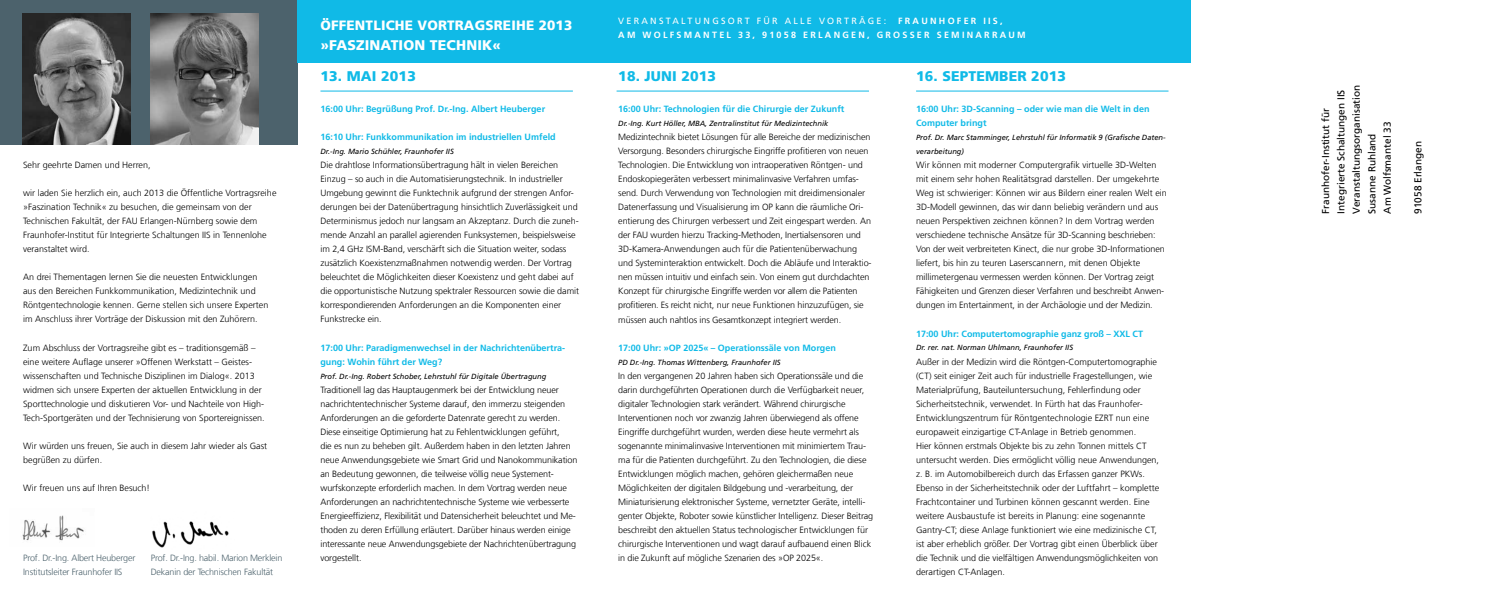
<style>
.page{position:relative;width:1489px;height:596px;background:#fff}
.page>*{position:absolute;margin:0;border:0;box-sizing:border-box;transform-origin:0 0}
.t1{font:900 14px "Frutiger LT Com";letter-spacing:.01em;color:#10bae7}
.t2{font:900 14px "Frutiger LT Com";letter-spacing:.01em;color:#fff}
.t3{font:900 13.5px "Frutiger LT Com";letter-spacing:.015em;color:#fff}
.t4{font:10px/15.4px "Frutiger LT Com";color:#000}
.t5{font:300 9px/14px "Frutiger LT Com";letter-spacing:-.005em;color:#000}
.t6{font:700 9px/14px "Frutiger LT Com";color:#10bae7}
.t7{font:300 9px/14px "Frutiger LT Com";letter-spacing:-.02em;color:#4c626c}
.t8{font:700 9px "Frutiger LT Com";letter-spacing:.25em;color:#fff}
.t9{font:9px "Frutiger LT Com";letter-spacing:.25em;color:#fff}
.t10{font:italic 7.5px/14px "Frutiger LT Com";color:#000}
</style>
<div class="page">
<div style="left:0;top:0;width:298px;height:144px;background:#4c626c"></div>
<img style="left:22px;top:515px;width:62px;height:26px">
<hr style="left:616px;top:91px;width:253px;height:1px;background:#10bae7">
<img style="left:151px;top:13px;width:107px;height:131px">
<img style="left:23px;top:13px;width:107px;height:131px">
<img style="left:152px;top:521px;width:77px;height:27px">
<hr style="left:916px;top:91px;width:252px;height:1px;background:#10bae7">
<hr style="left:320px;top:91px;width:253px;height:1px;background:#10bae7">
<div style="left:298px;top:0;width:893px;height:62px;background:#10bae7"></div>
<p class="t5" style="left:23px;top:158px;width:129px">Sehr geehrte Damen und Herren,</p>
<p class="t5" style="left:23px;top:186px;width:255px">wir laden Sie herzlich ein, auch 2013 die Öffentliche Vortragsreihe »Faszination Technik« zu besuchen, die gemeinsam von der Technischen Fakultät, der FAU Erlangen-Nürnberg sowie dem Fraunhofer-Institut für Integrierte Schaltungen IIS in Tennenlohe veranstaltet wird.</p>
<p class="t5" style="left:23px;top:270px;width:247px">An drei Thementagen lernen Sie die neuesten Entwicklungen aus den Bereichen Funkkommunikation, Medizintechnik und Röntgentechnologie kennen. Gerne stellen sich unsere Experten im Anschluss ihrer Vorträge der Diskussion mit den Zuhörern.</p>
<p class="t5" style="left:23px;top:340px;width:243px">Zum Abschluss der Vortragsreihe gibt es – traditionsgemäß – eine weitere Auflage unserer »Offenen Werkstatt – Geistes&shy;wissenschaften und Technische Disziplinen im Dialog«. 2013 widmen sich unsere Experten der aktuellen Entwicklung in der Sporttechnologie und diskutieren Vor- und Nachteile von High-Tech-Sportgeräten und der Technisierung von Sportereignissen.</p>
<p class="t5" style="left:23px;top:438px;width:245px">Wir würden uns freuen, Sie auch in diesem Jahr wieder als Gast begrüßen zu dürfen.</p>
<p class="t5" style="left:23px;top:480px;width:128px">Wir freuen uns auf Ihren Besuch!</p>
<p class="t7" style="left:23px;top:550px;width:114px">Prof. Dr.-Ing. Albert Heuberger<br>Institutsleiter Fraunhofer IIS</p>
<p class="t7" style="left:151px;top:550px;width:133px">Prof. Dr.-Ing. habil. Marion Merklein<br>Dekanin der Technischen Fakultät</p>
<h2 class="t3" style="left:320px;top:17px;width:253px">ÖFFENTLICHE VORTRAGSREIHE 2013</h2>
<h1 class="t2" style="left:320px;top:36px;width:182px">»FASZINATION TECHNIK«</h1>
<h1 class="t1" style="left:320px;top:67px;width:97px">13. MAI 2013</h1>
<p class="t6" style="left:320px;top:102px;width:226px">16:00 Uhr: Begrüßung Prof. Dr.-Ing. Albert Heuberger</p>
<p class="t6" style="left:320px;top:130px;width:237px">16:10 Uhr: Funkkommunikation im industriellen Umfeld</p>
<p class="t10" style="left:320px;top:145px;width:135px">Dr.-Ing. Mario Schühler, Fraunhofer IIS</p>
<p class="t5" style="left:320px;top:158px;width:260px">Die drahtlose Informationsübertragung hält in vielen Bereichen Einzug – so auch in die Automatisierungstechnik. In industrieller Umgebung gewinnt die Funktechnik aufgrund der strengen Anfor&shy;derungen bei der Datenübertragung hinsichtlich Zuverlässigkeit und Determinismus jedoch nur langsam an Akzeptanz. Durch die zuneh&shy;mende Anzahl an parallel agierenden Funksystemen, beispielsweise im 2,4 GHz ISM-Band, verschärft sich die Situation weiter, sodass zusätzlich Koexistenzmaßnahmen notwendig werden. Der Vortrag beleuchtet die Möglichkeiten dieser Koexistenz und geht dabei auf die opportunistische Nutzung spektraler Ressourcen sowie die damit korrespondierenden Anforderungen an die Komponenten einer Funkstrecke ein.</p>
<p class="t6" style="left:320px;top:340px;width:246px">17:00 Uhr: Paradigmenwechsel in der Nachrichtenübertra&shy;gung: Wohin führt der Weg?</p>
<p class="t10" style="left:320px;top:369px;width:227px">Prof. Dr.-Ing. Robert Schober, Lehrstuhl für Digitale Übertragung</p>
<p class="t5" style="left:320px;top:382px;width:258px">Traditionell lag das Hauptaugenmerk bei der Entwicklung neuer nachrichtentechnischer Systeme darauf, den immerzu steigenden Anforderungen an die geforderte Datenrate gerecht zu werden.<br>Diese einseitige Optimierung hat zu Fehlentwicklungen geführt,<br>die es nun zu beheben gilt. Außerdem haben in den letzten Jahren neue Anwendungsgebiete wie Smart Grid und Nanokommunikation an Bedeutung gewonnen, die teilweise völlig neue Systement&shy;wurfskonzepte erforderlich machen. In dem Vortrag werden neue Anforderungen an nachrichtentechnische Systeme wie verbesserte Energieeffizienz, Flexibilität und Datensicherheit beleuchtet und Me&shy;thoden zu deren Erfüllung erläutert. Darüber hinaus werden einige interessante neue Anwendungsgebiete der Nachrichtenübertragung vorgestellt.</p>
<p class="t9" style="left:618px;top:16px;width:17px">VERA</p>
<p class="t9" style="left:650px;top:16px;width:237px">NS TA LTUNGS OR T F ÜR A LLE VOR TR ÄGE :</p>
<p class="t8" style="left:898px;top:16px;width:24px">Fraunhof</p>
<p class="t8" style="left:963px;top:16px;width:41px">er IIS,</p>
<p class="t8" style="left:618px;top:30px;width:45px">Am Wolfsmant</p>
<p class="t8" style="left:719px;top:30px;width:107px">el 33, 91058 E rlan</p>
<p class="t8" style="left:842px;top:30px;width:118px">gen , G ro SSer Semina</p>
<p class="t8" style="left:984px;top:30px;width:25px">rraum</p>
<h1 class="t1" style="left:618px;top:67px;width:99px">18. JUNI 2013</h1>
<p class="t6" style="left:618px;top:102px;width:228px">16:00 Uhr: Technologien für die Chirurgie der Zukunft</p>
<p class="t10" style="left:618px;top:117px;width:211px">Dr.-Ing. Kurt Höller, MBA, Zentralinstitut für Medizintechnik</p>
<p class="t5" style="left:618px;top:130px;width:255px">Medizintechnik bietet Lösungen für alle Bereiche der medizinischen Versorgung. Besonders chirurgische Eingriffe profitieren von neuen Technologien. Die Entwicklung von intraoperativen Röntgen- und Endoskopiegeräten verbessert minimalinvasive Verfahren umfas&shy;send. Durch Verwendung von Technologien mit dreidimensionaler Datenerfassung und Visualisierung im OP kann die räumliche Ori&shy;entierung des Chirurgen verbessert und Zeit eingespart werden. An der FAU wurden hierzu Tracking-Methoden, Inertialsensoren und 3D-Kamera-Anwendungen auch für die Patientenüberwachung und Systeminteraktion entwickelt. Doch die Abläufe und Interaktio&shy;nen müssen intuitiv und einfach sein. Von einem gut durchdachten Konzept für chirurgische Eingriffe werden vor allem die Patienten profitieren. Es reicht nicht, nur neue Funktionen hinzuzufügen, sie müssen auch nahtlos ins Gesamtkonzept integriert werden.</p>
<p class="t6" style="left:618px;top:340px;width:219px">17:00 Uhr: »OP 2025« – Operationssäle von Morgen</p>
<p class="t10" style="left:618px;top:355px;width:164px">PD Dr.-Ing. Thomas Wittenberg, Fraunhofer IIS</p>
<p class="t5" style="left:618px;top:368px;width:256px">In den vergangenen 20 Jahren haben sich Operationssäle und die darin durchgeführten Operationen durch die Verfügbarkeit neuer, digitaler Technologien stark verändert. Während chirurgische Interventionen noch vor zwanzig Jahren überwiegend als offene Eingriffe durchgeführt wurden, werden diese heute vermehrt als sogenannte minimalinvasive Interventionen mit minimiertem Trau&shy;ma für die Patienten durchgeführt. Zu den Technologien, die diese Entwicklungen möglich machen, gehören gleichermaßen neue Möglichkeiten der digitalen Bildgebung und -verarbeitung, der Miniaturisierung elektronischer Systeme, vernetzter Geräte, intelli&shy;genter Objekte, Roboter sowie künstlicher Intelligenz. Dieser Beitrag beschreibt den aktuellen Status technologischer Entwicklungen für chirurgische Interventionen und wagt darauf aufbauend einen Blick in die Zukunft auf mögliche Szenarien des »OP 2025«.</p>
<h1 class="t1" style="left:916px;top:67px;width:151px">16. SEPTEMBER 2013</h1>
<p class="t6" style="left:916px;top:102px;width:235px">16:00 Uhr: 3D-Scanning – oder wie man die Welt in den<br>Computer bringt</p>
<p class="t10" style="left:916px;top:131px;width:251px">Prof. Dr. Marc Stamminger, Lehrstuhl für Informatik 9 (Grafische Daten&shy;verarbeitung)</p>
<p class="t5" style="left:916px;top:158px;width:252px">Wir können mit moderner Computergrafik virtuelle 3D-Welten mit einem sehr hohen Realitätsgrad darstellen. Der umgekehrte Weg ist schwieriger: Können wir aus Bildern einer realen Welt ein 3D-Modell gewinnen, das wir dann beliebig verändern und aus neuen Perspektiven zeichnen können? In dem Vortrag werden verschiedene technische Ansätze für 3D-Scanning beschrieben:<br>Von der weit verbreiteten Kinect, die nur grobe 3D-Informationen liefert, bis hin zu teuren Laserscannern, mit denen Objekte millimetergenau vermessen werden können. Der Vortrag zeigt Fähigkeiten und Grenzen dieser Verfahren und beschreibt Anwen&shy;dungen im Entertainment, in der Archäologie und der Medizin.</p>
<p class="t6" style="left:916px;top:326px;width:228px">17:00 Uhr: Computertomographie ganz groß – XXL CT</p>
<p class="t10" style="left:916px;top:341px;width:158px">Dr. rer. nat. Norman Uhlmann, Fraunhofer IIS</p>
<p class="t5" style="left:916px;top:354px;width:245px">Außer in der Medizin wird die Röntgen-Computertomographie (CT) seit einiger Zeit auch für industrielle Fragestellungen, wie Materialprüfung, Bauteiluntersuchung, Fehlerfindung oder Sicherheitstechnik, verwendet. In Fürth hat das Fraunhofer-Entwicklungszentrum für Röntgentechnologie EZRT nun eine europaweit einzigartige CT-Anlage in Betrieb genommen.<br>Hier können erstmals Objekte bis zu zehn Tonnen mittels CT untersucht werden. Dies ermöglicht völlig neue Anwendungen, z. B. im Automobilbereich durch das Erfassen ganzer PKWs.<br>Ebenso in der Sicherheitstechnik oder der Luftfahrt – komplette Frachtcontainer und Turbinen können gescannt werden. Eine weitere Ausbaustufe ist bereits in Planung: eine sogenannte Gantry-CT; diese Anlage funktioniert wie eine medizinische CT, ist aber erheblich größer. Der Vortrag gibt einen Überblick über die Technik und die vielfältigen Anwendungsmöglichkeiten von derartigen CT-Anlagen.</p>
<p class="t4" style="left:1317px;top:213px;width:130px;rotate:-90deg">FRAUNHOFER-INSTITUT FÜR<br>INTEGRIERTE SCHALTUNGEN IIS<br>VERANSTALTUNGSORGANISATION<br>SUSANNE RUHLAND<br>AM WOLFSMANTEL 33</p>
<p class="t4" style="left:1410px;top:213px;width:74px;rotate:-90deg">91058 ERLANGEN</p>
</div>
